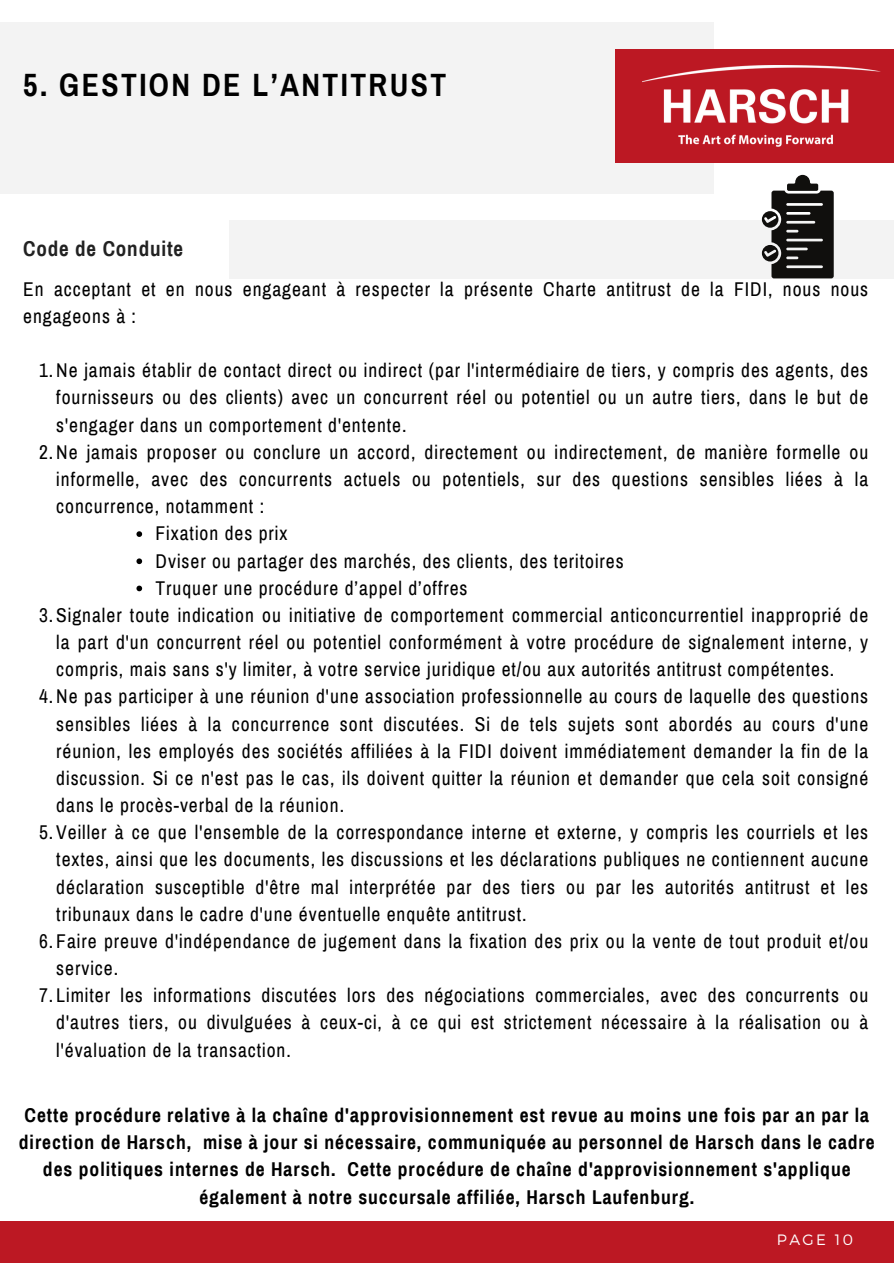
<style>
.page{position:relative;width:894px;height:1264px;background:#fff}
.page>*{position:absolute;margin:0;border:0;box-sizing:border-box;transform-origin:0 0}
.t1{font:700 31.5px "Archivo Narrow";letter-spacing:.075em;color:#000}
.t2{font:700 21px "Archivo Narrow";letter-spacing:.04em;color:#222}
.t3{font:19.5px/27.2px "Archivo Narrow";letter-spacing:.05em;color:#000;text-align:justify}
.t4{font:700 19.5px/27.2px "Archivo Narrow";letter-spacing:.05em;color:#000;text-align:center}
.t5{font:300 15px "Montserrat";letter-spacing:.16em;color:#fff}
</style>
<div class="page">
<div style="left:0;top:22px;width:713px;height:171px;background:#f3f3f3"></div>
<div style="left:615px;top:49px;width:278px;height:114px;background:#bc1823"></div>
<img style="left:642px;top:66px;width:238px;height:81px">
<div style="left:230px;top:221px;width:663px;height:57px;background:#f3f3f3"></div>
<svg style="left:136px;top:531px;width:6px;height:6px"></svg>
<svg style="left:136px;top:558px;width:6px;height:6px"></svg>
<svg style="left:136px;top:585px;width:6px;height:6px"></svg>
<svg style="left:761px;top:175px;width:72px;height:103px"></svg>
<div style="left:0;top:1220px;width:893px;height:42px;background:#bc1823"></div>
<p class="t1" style="left:23px;top:69px;width:424px">5. GESTION DE L’ANTITRUST</p>
<h1 class="t2" style="left:23px;top:238px;width:161px">Code de Conduite</h1>
<p class="t3" style="left:23px;top:276px;width:846px">En acceptant et en nous engageant à respecter la présente Charte antitrust de la FIDI, nous nous engageons à :</p>
<p class="t3" style="left:56px;top:357px;width:813px;text-indent:-17px">1.Ne jamais établir de contact direct ou indirect (par l'intermédiaire de tiers, y compris des agents, des fournisseurs ou des clients) avec un concurrent réel ou potentiel ou un autre tiers, dans le but de s'engager dans un comportement d'entente.</p>
<p class="t3" style="left:56px;top:439px;width:813px;text-indent:-17px">2.Ne jamais proposer ou conclure un accord, directement ou indirectement, de manière formelle ou informelle, avec des concurrents actuels ou potentiels, sur des questions sensibles liées à la concurrence, notamment :</p>
<p class="t3" style="left:155px;top:520px;width:133px">Fixation des prix</p>
<h2 class="t3" style="left:155px;top:547px;width:469px">Dviser ou partager des marchés, des clients, des teritoires</h2>
<h3 class="t3" style="left:155px;top:574px;width:313px">Truquer une procédure d’appel d’offres</h3>
<p class="t3" style="left:56px;top:601px;width:813px;text-indent:-17px">3.Signaler toute indication ou initiative de comportement commercial anticoncurrentiel inapproprié de la part d'un concurrent réel ou potentiel conformément à votre procédure de signalement interne, y compris, mais sans s'y limiter, à votre service juridique et/ou aux autorités antitrust compétentes.</p>
<p class="t3" style="left:56px;top:683px;width:813px;text-indent:-17px">4.Ne pas participer à une réunion d'une association professionnelle au cours de laquelle des questions sensibles liées à la concurrence sont discutées. Si de tels sujets sont abordés au cours d'une réunion, les employés des sociétés affiliées à la FIDI doivent immédiatement demander la fin de la discussion. Si ce n'est pas le cas, ils doivent quitter la réunion et demander que cela soit consigné dans le procès-verbal de la réunion.</p>
<p class="t3" style="left:56px;top:819px;width:813px;text-indent:-17px">5.Veiller à ce que l'ensemble de la correspondance interne et externe, y compris les courriels et les textes, ainsi que les documents, les discussions et les déclarations publiques ne contiennent aucune déclaration susceptible d'être mal interprétée par des tiers ou par les autorités antitrust et les tribunaux dans le cadre d'une éventuelle enquête antitrust.</p>
<p class="t3" style="left:56px;top:927px;width:813px;text-indent:-17px">6.Faire preuve d'indépendance de jugement dans la fixation des prix ou la vente de tout produit et/ou service.</p>
<p class="t3" style="left:56px;top:982px;width:813px;text-indent:-17px">7.Limiter les informations discutées lors des négociations commerciales, avec des concurrents ou d'autres tiers, ou divulguées à ceux-ci, à ce qui est strictement nécessaire à la réalisation ou à l'évaluation de la transaction.</p>
<p class="t4" style="left:19px;top:1101px;width:857px">Cette procédure relative à la chaîne d'approvisionnement est revue au moins une fois par an par la direction de Harsch, mise à jour si nécessaire, communiquée au personnel de Harsch dans le cadre des politiques internes de Harsch. Cette procédure de chaîne d'approvisionnement s'applique également à notre succursale affiliée, Harsch Laufenburg.</p>
<p class="t5" style="left:776px;top:1229px;width:78px">PAGE 10</p>
</div>
